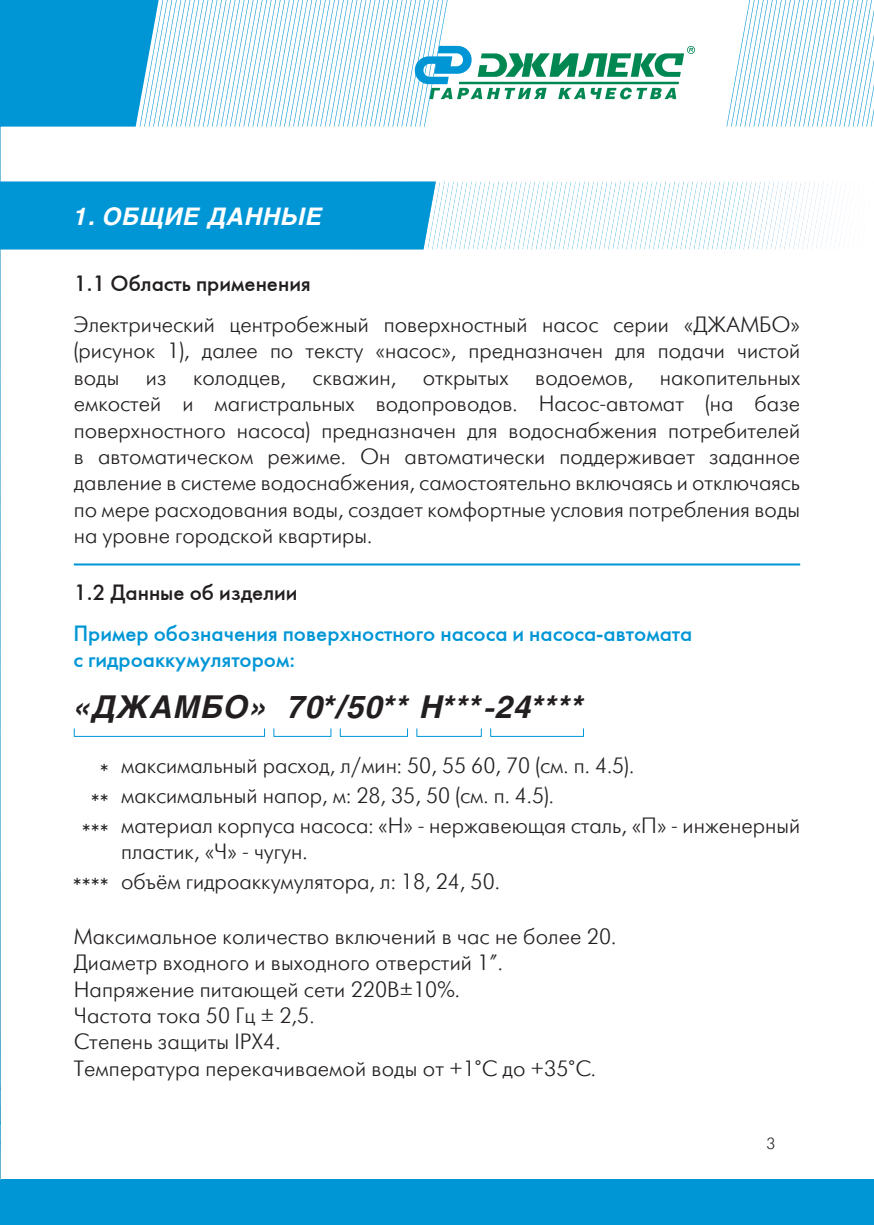
<style>
.page{position:relative;width:874px;height:1225px;background:#fff}
.page>*{position:absolute;margin:0;border:0;box-sizing:border-box;transform-origin:0 0}
.t1{font:italic 700 31.2px "Helios";letter-spacing:.03em;color:#231f20}
.t2{font:italic 700 24px "Helios";letter-spacing:.03em;color:#fff}
.t3{font:22px/26.4px "Futuris Light C";color:#231f20}
.t4{font:22px/26px "Futuris C";color:#0096d6}
.t5{font:22px "Futuris C";color:#231f20}
.t6{font:16px "Futuris Light C";color:#231f20}
</style>
<div class="page">
<svg style="left:1px;top:0;width:693px;height:127px"></svg>
<svg style="left:726px;top:0;width:147px;height:127px"></svg>
<div style="left:0;top:1179px;width:873px;height:46px;background:#0096d6"></div>
<img style="left:0;top:0;width:1px;height:1179px">
<hr style="left:74px;top:563px;width:725px;height:2px;background:#0096d6">
<div style="left:0;top:181px;width:435px;height:68px;background:#0096d6"></div>
<img style="left:504px;top:182px;width:339px;height:67px">
<div style="left:74px;top:728px;width:191px;height:9px;border:1px solid #0096d6"></div>
<div style="left:273px;top:728px;width:58px;height:9px;border:1px solid #0096d6"></div>
<div style="left:339px;top:728px;width:69px;height:9px;border:1px solid #0096d6"></div>
<div style="left:416px;top:728px;width:65px;height:9px;border:1px solid #0096d6"></div>
<div style="left:490px;top:728px;width:93px;height:9px;border:1px solid #0096d6"></div>
<p class="t2" style="left:74px;top:202px;width:250px">1. ОБЩИЕ ДАННЫЕ</p>
<p class="t5" style="left:74px;top:275px;width:238px">1.1 Область применения</p>
<p class="t3" style="left:74px;top:313px;width:727px;text-align:justify">Электрический центробежный поверхностный насос серии «ДЖАМБО» (рисунок 1), далее по тексту «насос», предназначен для подачи чистой воды из колодцев, скважин, открытых водоемов, накопительных емкостей и магистральных водопроводов. Насос-автомат (на базе поверхностного насоса) предназначен для водоснабжения потребителей в автоматическом режиме. Он автоматически поддерживает заданное давление в системе водоснабжения, самостоятельно включаясь и отключаясь по мере расходования воды, создает комфортные условия потребления воды на уровне городской квартиры.</p>
<p class="t5" style="left:74px;top:583px;width:225px">1.2 Данные об изделии</p>
<p class="t4" style="left:73px;top:622px;width:620px">Пример обозначения поверхностного насоса и насоса-автомата с гидроаккумулятором:</p>
<h1 class="t1" style="left:74px;top:688px;width:512px">«ДЖАМБО» 70*/50** Н***-24****</h1>
<p class="t3" style="left:121px;top:752px;width:680px;line-height:30px">максимальный расход, л/мин: 50, 55 60, 70 (см. п. 4.5).<br>максимальный напор, м: 28, 35, 50 (см. п. 4.5).<br>материал корпуса насоса: «Н» - нержавеющая сталь, «П» - инженерный</p>
<p class="t3" style="left:121px;top:838px;width:380px;line-height:30px">пластик, «Ч» - чугун.<br>объём гидроаккумулятора, л: 18, 24, 50.</p>
<p class="t3" style="left:74px;top:924px;width:544px">Максимальное количество включений в час не более 20.<br>Диаметр входного и выходного отверстий 1”.<br>Напряжение питающей сети 220В±10%.<br>Частота тока 50 Гц ± 2,5.<br>Степень защиты IPX4.<br>Температура перекачиваемой воды от +1°С до +35°С.</p>
<p class="t3" style="left:82px;top:759px;width:28px;line-height:30px;text-align:right">* ** ***</p>
<p class="t3" style="left:73px;top:875px;width:37px">****</p>
<p class="t6" style="left:766px;top:1136px;width:10px">3</p>
</div>
